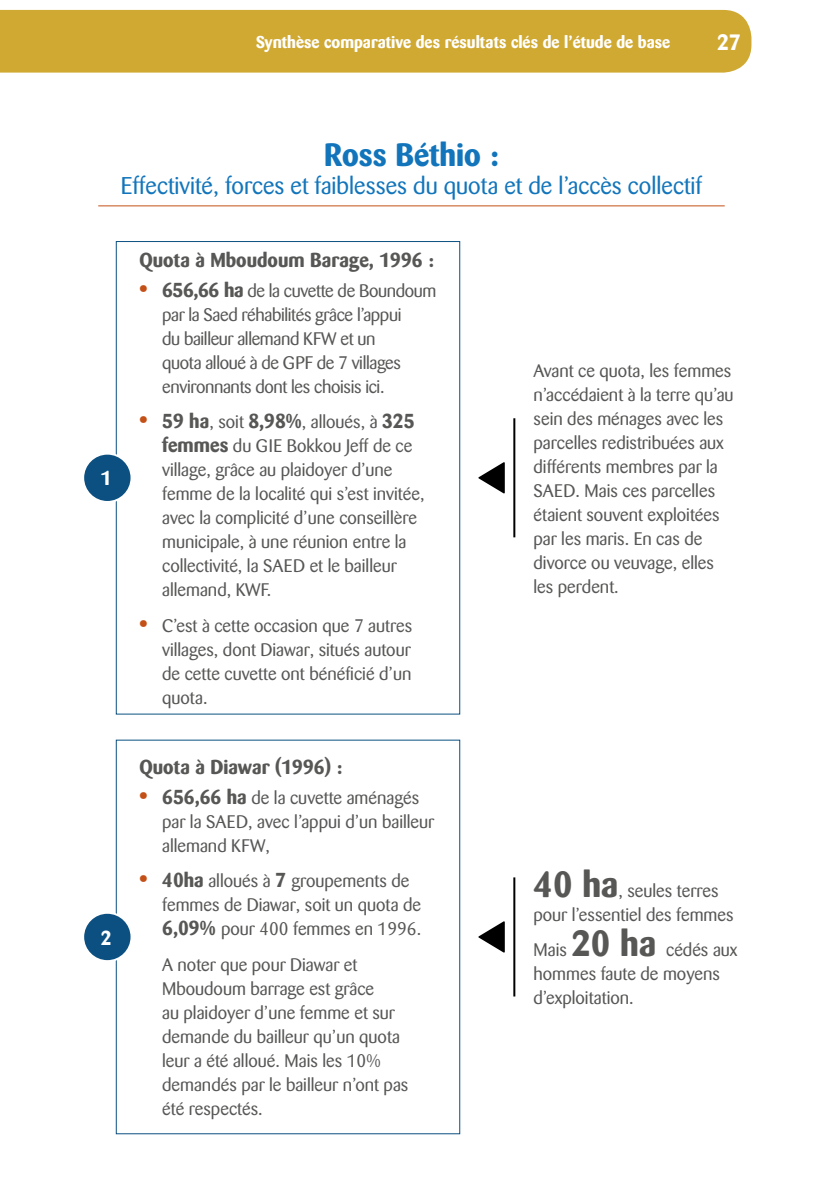
<style>
.page{position:relative;width:823px;height:1191px;background:#fff}
.page>*{position:absolute;margin:0;border:0;box-sizing:border-box;transform-origin:0 0}
.t1{font:700 32px "Barmeno";color:#1275bb}
.t2{font:24px "Barmeno";color:#1275bb}
.t3{font:700 22px "Barmeno";color:#fff}
.t4{font:700 20px "Barmeno";color:#575756}
.t5{font:700 20px "Barmeno";color:#fff}
.t6{font:18px/24px "Barmeno";color:#575756}
.t7{font:18px/24px "Barmeno";letter-spacing:-.02em;color:#575756}
.t8{font:700 16.8px "Barmeno";color:#fff}
.s1{font-weight:700;font-size:24px;color:#c35017}
.s2{font-weight:700;font-size:20px}
.s3{font-weight:700;font-size:36px}
</style>
<div class="page">
<div style="left:0;top:10px;width:751px;height:63px;background:#d0a933"></div>
<hr style="left:98px;top:205px;width:626px;height:1px;background:#c35017">
<div style="left:116px;top:739px;width:344px;height:395px;border:1px solid #0c5081"></div>
<div style="left:83px;top:453px;width:48px;height:49px;background:#0c5081;border-radius:50%"></div>
<div style="left:82px;top:452px;width:50px;height:51px;border:2px solid #fff;border-radius:50%"></div>
<div style="left:83px;top:912px;width:48px;height:49px;background:#0c5081;border-radius:50%"></div>
<div style="left:82px;top:911px;width:50px;height:51px;border:2px solid #fff;border-radius:50%"></div>
<svg style="left:478px;top:462px;width:26px;height:31px"></svg>
<hr style="left:513px;top:418px;width:2px;height:119px;background:#000">
<svg style="left:478px;top:921px;width:26px;height:31px"></svg>
<hr style="left:513px;top:877px;width:2px;height:119px;background:#000">
<p class="t8" style="left:256px;top:32px;width:415px">Synthèse comparative des résultats clés de l’étude de base</p>
<p class="t3" style="left:716px;top:29px;width:25px">27</p>
<h1 class="t1" style="left:324px;top:136px;width:176px">Ross Béthio :</h1>
<h2 class="t2" style="left:121px;top:172px;width:582px">Effectivité, forces et faiblesses du quota et de l’accès collectif</h2>
<p class="t5" style="left:101px;top:466px;width:12px">1</p>
<p class="t5" style="left:101px;top:925px;width:12px">2</p>
<p class="t4" style="left:139px;top:248px;width:296px">Quota à Mboudoum Barage, 1996 :</p>
<p class="t7" style="left:162px;top:279px;width:276px;text-indent:-23px"><span class="s1">•</span> <span class="s2">656,66 ha</span> de la cuvette de Boundoum par la Saed réhabilités grâce l’appui<br>du bailleur allemand KFW et un<br>quota alloué à de GPF de 7 villages environnants dont les choisis ici.</p>
<p class="t6" style="left:162px;top:410px;width:264px;text-indent:-23px"><span class="s1">•</span> <span class="s2">59 ha</span>, soit <span class="s2">8,98%</span>, alloués, à <span class="s2">325 femmes</span> du GIE Bokkou Jeff de ce village, grâce au plaidoyer d’une femme de la localité qui s’est invitée, avec la complicité d’une conseillère municipale, à une réunion entre la collectivité, la SAED et le bailleur allemand, KWF.</p>
<p class="t6" style="left:162px;top:613px;width:251px;text-align:justify;text-indent:-23px"><span class="s1">•</span> C’est à cette occasion que 7 autres villages, dont Diawar, situés autour de cette cuvette ont bénéficié d’un quota.</p>
<p class="t4" style="left:139px;top:755px;width:204px">Quota à Diawar (1996) :</p>
<p class="t6" style="left:162px;top:786px;width:273px;text-indent:-23px"><span class="s1">•</span> <span class="s2">656,66 ha</span> de la cuvette aménagés par la SAED, avec l’appui d’un bailleur allemand KFW,</p>
<p class="t6" style="left:162px;top:869px;width:260px;text-indent:-23px"><span class="s1">•</span> <span class="s2">40ha</span> alloués à <span class="s2">7</span> groupements de femmes de Diawar, soit un quota de<br><span class="s2">6,09%</span> pour 400 femmes en 1996.</p>
<p class="t6" style="left:162px;top:952px;width:247px">A noter que pour Diawar et<br>Mboudoum barrage est grâce<br>au plaidoyer d’une femme et sur demande du bailleur qu’un quota leur a été alloué. Mais les 10% demandés par le bailleur n’ont pas été respectés.</p>
<p class="t6" style="left:533px;top:358px;width:201px">Avant ce quota, les femmes n’accédaient à la terre qu’au sein des ménages avec les parcelles redistribuées aux différents membres par la<br>SAED. Mais ces parcelles étaient souvent exploitées par les maris. En cas de divorce ou veuvage, elles les perdent.</p>
<p class="t6" style="left:533px;top:879px;width:201px"><span class="s3">40 ha</span>, seules terres pour l’essentiel des femmes</p>
<p class="t6" style="left:533px;top:938px;width:205px">Mais <span class="s3">20 ha</span> cédés aux hommes faute de moyens d’exploitation.</p>
</div>
